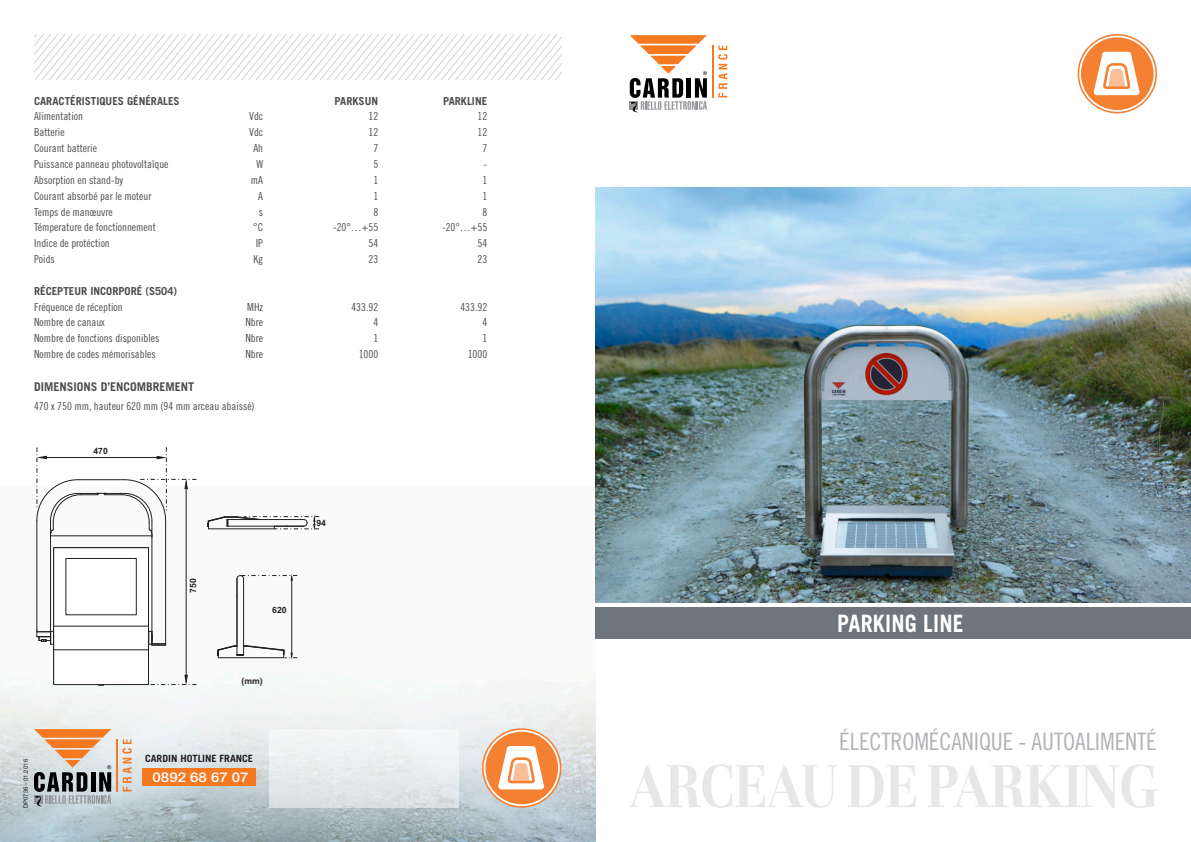
<style>
.page{position:relative;width:1191px;height:842px;background:#fff}
.page>*{position:absolute;margin:0;border:0;box-sizing:border-box;transform-origin:0 0}
.t1{font:700 60px "AT Basilia";letter-spacing:-.005em;color:#e6e7e9;scale:.83 1}
.t2{font:24px "Trade Gothic LT Std Cn 18";letter-spacing:-.005em;color:#b2b3b7}
.t3{font:700 24px "Trade Gothic LT Std";letter-spacing:.01em;color:#fff;scale:.9 1}
.t4{font:500 13.5px "Helvetica Neue LT Std";color:#fff;scale:1.11 1}
.t5{font:700 12px "Trade Gothic LT Std";color:#4b4c4d}
.t6{font:11px "Trade Gothic LT Std Cn 18";color:#4b4c4d}
.t7{font:700 11px "Trade Gothic LT Std";color:#4b4c4d}
.t8{font:700 10px "Trade Gothic LT Std";color:#231f20;scale:1.04 1}
.t9{font:700 8.7px "Arial";color:#231f20}
.t10{font:6px "Helvetica Neue LT Std";color:#231f20}
</style>
<div class="page">
<img style="left:0;top:516px;width:595px;height:326px">
<img style="left:595px;top:188px;width:596px;height:415px">
<div style="left:595px;top:607px;width:596px;height:32px;background:#6e757b"></div>
<div style="left:269px;top:729px;width:189px;height:79px;background:linear-gradient(to bottom,#f7f9f9,#d9e0e1)"></div>
<svg style="left:34px;top:34px;width:527px;height:46px"></svg>
<svg style="left:1077px;top:34px;width:80px;height:79px"></svg>
<svg style="left:482px;top:728px;width:79px;height:80px"></svg>
<hr style="left:243px;top:595px;width:1px;height:60px;background:#231f20">
<hr style="left:236px;top:595px;width:1px;height:60px;background:#231f20">
<hr style="left:165px;top:521px;width:1px;height:123px;background:#231f20">
<hr style="left:151px;top:537px;width:1px;height:99px;background:#231f20">
<hr style="left:50px;top:537px;width:1px;height:95px;background:#231f20">
<hr style="left:36px;top:521px;width:1px;height:108px;background:#231f20">
<svg style="left:36px;top:625px;width:17px;height:26px"></svg>
<svg style="left:91px;top:685px;width:15px;height:1px"></svg>
<svg style="left:149px;top:625px;width:17px;height:26px"></svg>
<div style="left:54px;top:548px;width:94px;height:136px;background:#fff"></div>
<div style="left:53px;top:547px;width:96px;height:138px;border:1px solid #231f20"></div>
<div style="left:65px;top:558px;width:72px;height:57px;border:1px solid #231f20"></div>
<hr style="left:54px;top:626px;width:94px;height:1px;background:#231f20">
<hr style="left:54px;top:649px;width:94px;height:1px;background:#231f20">
<hr style="left:186px;top:486px;width:1px;height:193px;background:#231f20">
<hr style="left:291px;top:579px;width:1px;height:74px;background:#231f20">
<svg style="left:236px;top:572px;width:61px;height:23px"></svg>
<svg style="left:148px;top:674px;width:48px;height:13px"></svg>
<svg style="left:34px;top:447px;width:162px;height:91px"></svg>
<svg style="left:216px;top:645px;width:81px;height:17px"></svg>
<svg style="left:207px;top:515px;width:112px;height:18px"></svg>
<svg style="left:34px;top:729px;width:77px;height:77px;background:#b7a18f"></svg>
<hr style="left:116px;top:739px;width:2px;height:52px;background:#f47920">
<svg style="left:122px;top:739px;width:10px;height:52px"></svg>
<div style="left:142px;top:768px;width:114px;height:17px;background:#f47921"></div>
<svg style="left:630px;top:35px;width:77px;height:77px"></svg>
<hr style="left:712px;top:45px;width:2px;height:53px;background:#f47920">
<svg style="left:718px;top:45px;width:9px;height:52px"></svg>
<p class="t7" style="left:34px;top:94px;width:147px">CARACTÉRISTIQUES GÉNÉRALES</p>
<p class="t7" style="left:334px;top:94px;width:45px">PARKSUN</p>
<p class="t7" style="left:443px;top:94px;width:46px">PARKLINE</p>
<p class="t6" style="left:34px;top:110px;width:50px">Alimentation</p>
<p class="t6" style="left:249px;top:110px;width:16px">Vdc</p>
<p class="t6" style="left:368px;top:110px;width:11px">12</p>
<p class="t6" style="left:477px;top:110px;width:11px">12</p>
<p class="t6" style="left:34px;top:126px;width:32px">Batterie</p>
<p class="t6" style="left:249px;top:126px;width:16px">Vdc</p>
<p class="t6" style="left:368px;top:126px;width:11px">12</p>
<p class="t6" style="left:477px;top:126px;width:11px">12</p>
<p class="t6" style="left:34px;top:142px;width:64px">Courant batterie</p>
<p class="t6" style="left:253px;top:142px;width:11px">Ah</p>
<p class="t6" style="left:373px;top:142px;width:6px">7</p>
<p class="t6" style="left:482px;top:142px;width:6px">7</p>
<p class="t6" style="left:34px;top:158px;width:136px">Puissance panneau photovoltaïque</p>
<p class="t6" style="left:256px;top:158px;width:8px">W</p>
<p class="t6" style="left:373px;top:158px;width:6px">5</p>
<p class="t6" style="left:483px;top:158px;width:5px">-</p>
<p class="t6" style="left:34px;top:173px;width:91px">Absorption en stand-by</p>
<p class="t6" style="left:251px;top:173px;width:14px">mA</p>
<p class="t6" style="left:373px;top:173px;width:6px">1</p>
<p class="t6" style="left:482px;top:173px;width:6px">1</p>
<p class="t6" style="left:34px;top:189px;width:119px">Courant absorbé par le moteur</p>
<p class="t6" style="left:258px;top:189px;width:6px">A</p>
<p class="t6" style="left:373px;top:189px;width:6px">1</p>
<p class="t6" style="left:482px;top:189px;width:6px">1</p>
<p class="t6" style="left:34px;top:205px;width:80px">Temps de manœuvre</p>
<p class="t6" style="left:259px;top:205px;width:6px">s</p>
<p class="t6" style="left:373px;top:205px;width:6px">8</p>
<p class="t6" style="left:482px;top:205px;width:6px">8</p>
<p class="t6" style="left:34px;top:221px;width:123px">Témperature de fonctionnement</p>
<p class="t6" style="left:253px;top:221px;width:11px">°C</p>
<p class="t6" style="left:333px;top:221px;width:47px">-20°…+55</p>
<p class="t6" style="left:442px;top:221px;width:47px">-20°…+55</p>
<p class="t6" style="left:34px;top:237px;width:77px">Indice de protéction</p>
<p class="t6" style="left:256px;top:237px;width:9px">IP</p>
<p class="t6" style="left:368px;top:237px;width:11px">54</p>
<p class="t6" style="left:477px;top:237px;width:11px">54</p>
<p class="t6" style="left:34px;top:253px;width:22px">Poids</p>
<p class="t6" style="left:253px;top:253px;width:11px">Kg</p>
<p class="t6" style="left:368px;top:253px;width:11px">23</p>
<p class="t6" style="left:477px;top:253px;width:11px">23</p>
<p class="t7" style="left:34px;top:284px;width:145px">RÉCEPTEUR INCORPORÉ (S504)</p>
<p class="t6" style="left:34px;top:300px;width:90px">Fréquence de réception</p>
<p class="t6" style="left:247px;top:300px;width:17px">MHz</p>
<p class="t6" style="left:351px;top:300px;width:28px">433.92</p>
<p class="t6" style="left:460px;top:300px;width:28px">433.92</p>
<p class="t6" style="left:34px;top:316px;width:72px">Nombre de canaux</p>
<p class="t6" style="left:245px;top:316px;width:19px">Nbre</p>
<p class="t6" style="left:373px;top:316px;width:6px">4</p>
<p class="t6" style="left:482px;top:316px;width:6px">4</p>
<p class="t6" style="left:34px;top:332px;width:127px">Nombre de fonctions disponibles</p>
<p class="t6" style="left:245px;top:332px;width:19px">Nbre</p>
<p class="t6" style="left:373px;top:332px;width:6px">1</p>
<p class="t6" style="left:482px;top:332px;width:6px">1</p>
<p class="t6" style="left:34px;top:348px;width:123px">Nombre de codes mémorisables</p>
<p class="t6" style="left:245px;top:348px;width:19px">Nbre</p>
<p class="t6" style="left:359px;top:348px;width:21px">1000</p>
<p class="t6" style="left:468px;top:348px;width:21px">1000</p>
<p class="t5" style="left:34px;top:379px;width:162px">DIMENSIONS D’ENCOMBREMENT</p>
<p class="t6" style="left:34px;top:399px;width:222px">470 x 750 mm, hauteur 620 mm (94 mm arceau abaissé)</p>
<p class="t9" style="left:93px;top:446px;width:16px">470</p>
<p class="t9" style="left:188px;top:593px;width:16px;rotate:-90deg">750</p>
<p class="t9" style="left:316px;top:518px;width:11px">94</p>
<p class="t9" style="left:272px;top:605px;width:16px">620</p>
<p class="t9" style="left:242px;top:675px;width:23px">(mm)</p>
<p class="t3" style="left:837px;top:608px;width:142px">PARKING LINE</p>
<p class="t2" style="left:839px;top:727px;width:319px">ÉLECTROMÉCANIQUE - AUTOALIMENTÉ</p>
<p class="t8" style="left:145px;top:753px;width:105px">CARDIN HOTLINE FRANCE</p>
<p class="t4" style="left:153px;top:769px;width:88px">0892 68 67 07</p>
<p class="t10" style="left:22px;top:808px;width:50px;rotate:-90deg">DP0736 - 01.2016</p>
<p class="t1" style="left:629px;top:749px;width:638px">ARCEAU DE PARKING</p>
</div>
